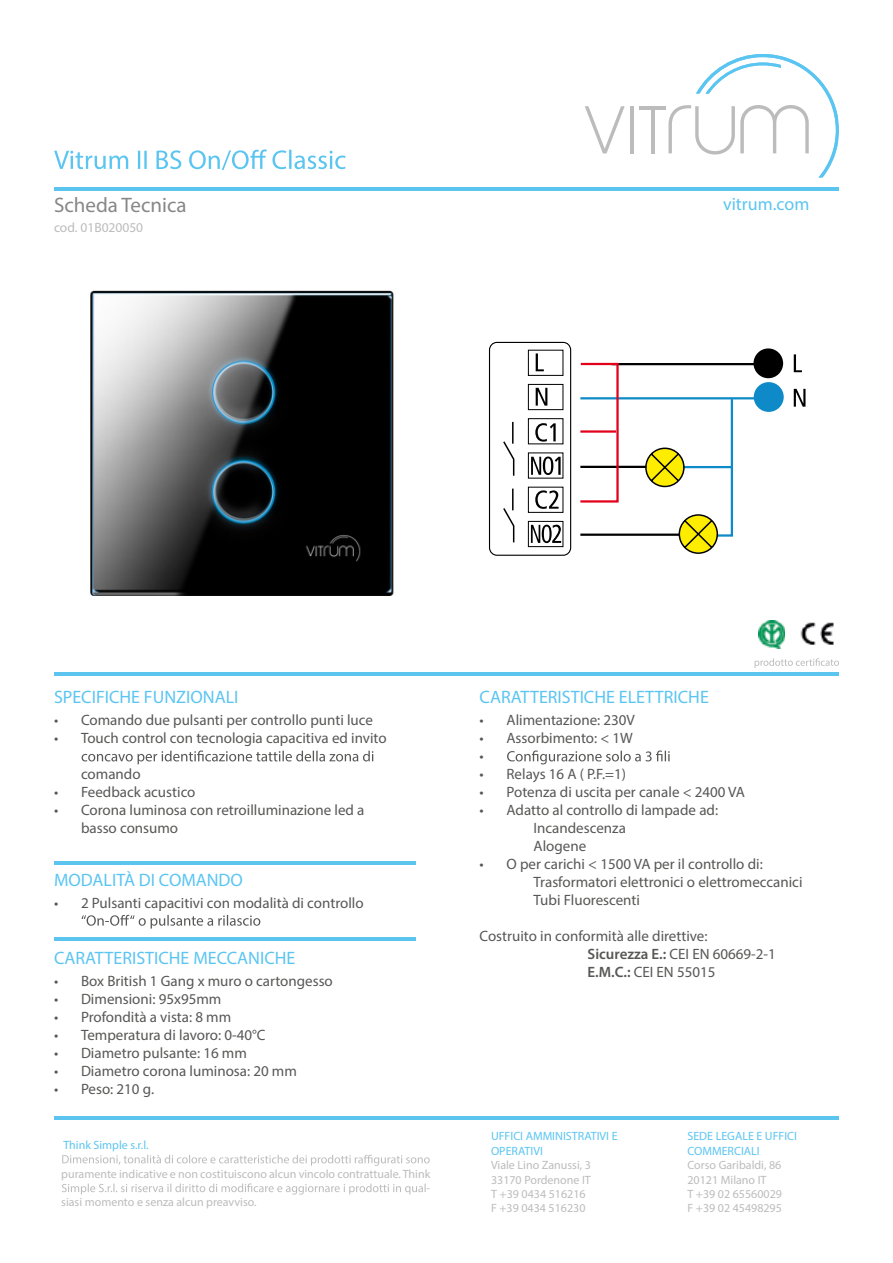
<style>
.page{position:relative;width:893px;height:1263px;background:#fff}
.page>*{position:absolute;margin:0;border:0;box-sizing:border-box;transform-origin:0 0}
.t1{font:21px "Myriad Pro";color:#878787}
.t2{font:18px "Myriad Pro";color:#5bc5f2}
.t3{font:15px/18px "Myriad Pro";color:#575756}
.t4{font:13.5px "Myriad Pro";color:#bcbcbc}
.t5{font:12px/14.4px "Myriad Pro";color:#bcbcbc}
.t6{font:12px/14.4px "Myriad Pro";color:#5bc5f2}
.t7{font:12px "Myriad Pro";color:#5cc5ef}
.s1{font-weight:600}
</style>
<div class="page">
<hr style="left:54px;top:673px;width:785px;height:3px;background:#5cc5ef">
<hr style="left:54px;top:1116px;width:785px;height:3px;background:#5cc5ef">
<svg style="left:62px;top:1154px;width:368px;height:12px"></svg>
<svg style="left:62px;top:1183px;width:364px;height:11px"></svg>
<hr style="left:639px;top:106px;width:27px;height:4px;background:#bcbcbc">
<svg style="left:585px;top:106px;width:40px;height:47px"></svg>
<hr style="left:630px;top:106px;width:3px;height:47px;background:#bcbcbc">
<hr style="left:651px;top:106px;width:3px;height:47px;background:#bcbcbc">
<svg style="left:668px;top:54px;width:171px;height:123px"></svg>
<hr style="left:54px;top:187px;width:785px;height:3px;background:#5cc5ef">
<img style="left:800px;top:622px;width:33px;height:23px">
<img style="left:758px;top:620px;width:27px;height:29px">
<svg style="left:754px;top:658px;width:85px;height:10px"></svg>
<svg style="left:54px;top:149px;width:292px;height:21px"></svg>
<svg style="left:82px;top:750px;width:291px;height:14px"></svg>
<svg style="left:82px;top:915px;width:178px;height:13px"></svg>
<svg style="left:507px;top:750px;width:163px;height:14px"></svg>
<hr style="left:54px;top:861px;width:361px;height:3px;background:#5cc5ef">
<hr style="left:54px;top:937px;width:361px;height:3px;background:#5cc5ef">
<hr style="left:612px;top:363px;width:157px;height:2px;background:#000">
<div style="left:489px;top:342px;width:82px;height:214px;border:1px solid #000;border-radius:7px"></div>
<svg style="left:528px;top:350px;width:35px;height:197px"></svg>
<svg style="left:794px;top:354px;width:8px;height:18px"></svg>
<svg style="left:794px;top:389px;width:11px;height:18px"></svg>
<hr style="left:580px;top:466px;width:73px;height:2px;background:#000">
<hr style="left:580px;top:430px;width:36px;height:3px;background:#e3001a">
<div style="left:754px;top:382px;width:30px;height:30px;background:#0d8ac7;border-radius:50%"></div>
<div style="left:753px;top:348px;width:30px;height:30px;background:#000;border-radius:50%"></div>
<hr style="left:580px;top:397px;width:183px;height:2px;background:#0d8ac7">
<div style="left:579px;top:363px;width:40px;height:140px;border:2px solid #e3001a"></div>
<hr style="left:580px;top:534px;width:119px;height:2px;background:#000">
<svg style="left:503px;top:441px;width:12px;height:35px"></svg>
<hr style="left:512px;top:422px;width:2px;height:22px;background:#000">
<svg style="left:503px;top:508px;width:12px;height:35px"></svg>
<hr style="left:512px;top:489px;width:2px;height:21px;background:#000">
<svg style="left:644px;top:397px;width:90px;height:157px"></svg>
<img style="left:90px;top:291px;width:304px;height:304px">
<h1 class="t1" style="left:54px;top:192px;width:134px">Scheda Tecnica</h1>
<p class="t2" style="left:723px;top:193px;width:88px">vitrum.com</p>
<p class="t4" style="left:54px;top:219px;width:91px">cod. 01B020050</p>
<p class="t2" style="left:54px;top:686px;width:186px">SPECIFICHE FUNZIONALI</p>
<p class="t3" style="left:54px;top:711px;width:320px">• Comando due pulsanti per controllo punti luce</p>
<p class="t3" style="left:54px;top:729px;width:334px">• Touch control con tecnologia capacitiva ed invito</p>
<p class="t3" style="left:81px;top:765px;width:61px">comando</p>
<p class="t3" style="left:54px;top:783px;width:143px">• Feedback acustico</p>
<p class="t3" style="left:81px;top:801px;width:285px;text-indent:-27px">• Corona luminosa con retroilluminazione led a basso consumo</p>
<p class="t2" style="left:54px;top:868px;width:191px">MODALITÀ DI COMANDO</p>
<p class="t3" style="left:54px;top:893px;width:311px">• 2 Pulsanti capacitivi con modalità di controllo</p>
<p class="t2" style="left:54px;top:946px;width:243px">CARATTERISTICHE MECCANICHE</p>
<p class="t3" style="left:54px;top:971px;width:280px">• Box British 1 Gang x muro o cartongesso</p>
<p class="t3" style="left:54px;top:989px;width:169px">• Dimensioni: 95x95mm</p>
<p class="t3" style="left:54px;top:1007px;width:179px">• Profondità a vista: 8 mm</p>
<p class="t3" style="left:54px;top:1025px;width:213px">• Temperatura di lavoro: 0-40°C</p>
<p class="t3" style="left:54px;top:1043px;width:194px">• Diametro pulsante: 16 mm</p>
<p class="t3" style="left:54px;top:1061px;width:244px">• Diametro corona luminosa: 20 mm</p>
<p class="t3" style="left:54px;top:1079px;width:102px">• Peso: 210 g.</p>
<p class="t7" style="left:63px;top:1137px;width:87px">Think Simple s.r.l.</p>
<p class="t5" style="left:61px;top:1166px;width:371px">puramente indicative e non costituiscono alcun vincolo contrattuale. Think</p>
<p class="t5" style="left:427px;top:1181px;width:5px">-</p>
<p class="t5" style="left:61px;top:1195px;width:197px">siasi momento e senza alcun preavviso.</p>
<p class="t2" style="left:479px;top:686px;width:231px">CARATTERISTICHE ELETTRICHE</p>
<p class="t3" style="left:479px;top:711px;width:157px">• Alimentazione: 230V</p>
<p class="t3" style="left:479px;top:729px;width:155px">• Assorbimento: &lt; 1W •</p>
<p class="t3" style="left:479px;top:765px;width:148px">• Relays 16 A ( P.F.=1)</p>
<p class="t3" style="left:479px;top:783px;width:267px">• Potenza di uscita per canale &lt; 2400 VA</p>
<p class="t3" style="left:533px;top:801px;width:186px;text-indent:-54px">• Adatto al controllo di lampade ad:<br>Incandescenza<br>Alogene</p>
<p class="t3" style="left:533px;top:855px;width:270px;text-indent:-54px">• O per carichi &lt; 1500 VA per il controllo di:<br>Trasformatori elettronici o elettromeccanici<br>Tubi Fluorescenti</p>
<p class="t3" style="left:587px;top:927px;width:190px;text-indent:-108px">Costruito in conformità alle direttive:<br><span class="s1">Sicurezza E.:</span> CEI EN 60669-2-1<br><span class="s1">E.M.C.:</span> CEI EN 55015</p>
<p class="t6" style="left:491px;top:1129px;width:128px">UFFICI AMMINISTRATIVI E<br>OPERATIVI</p>
<p class="t5" style="left:491px;top:1158px;width:101px">Viale Lino Zanussi, 3<br>33170 Pordenone IT<br>T +39 0434 516216<br>F +39 0434 516230</p>
<p class="t6" style="left:687px;top:1129px;width:111px">SEDE LEGALE E UFFICI<br>COMMERCIALI</p>
<p class="t5" style="left:687px;top:1158px;width:96px">Corso Garibaldi, 86<br>20121 Milano IT<br>T +39 02 65560029<br>F +39 02 45498295</p>
</div>
